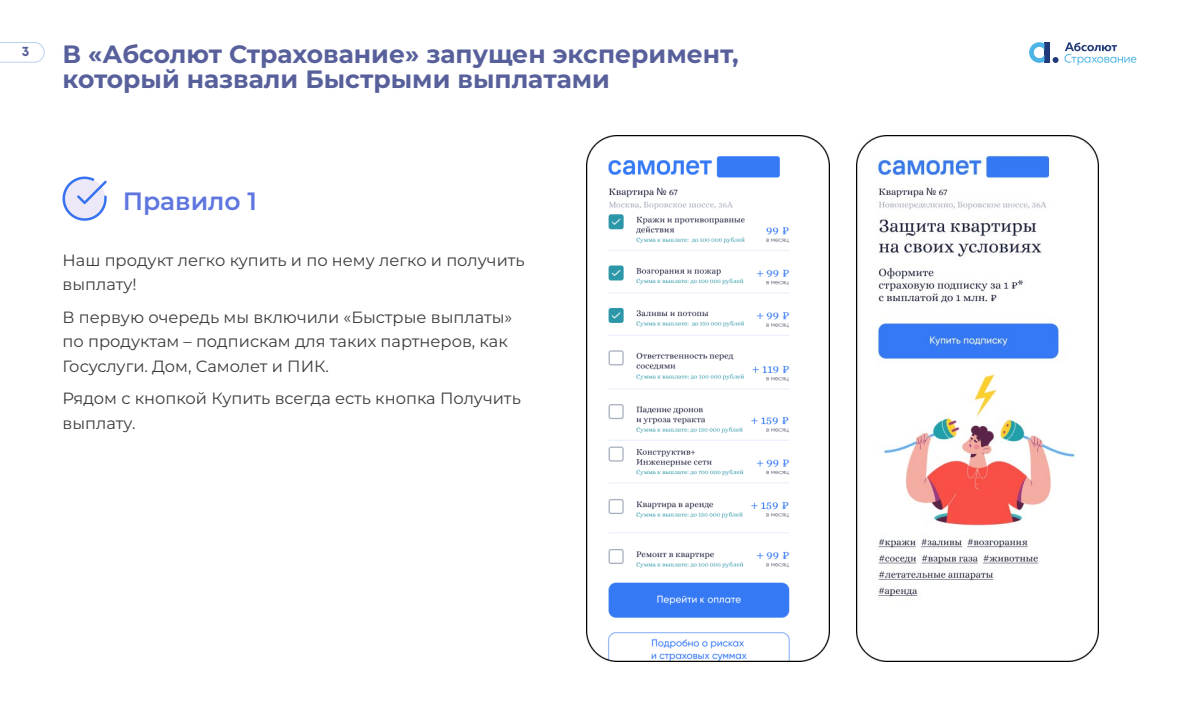
<style>
.page{position:relative;width:1198px;height:704px;background:#fff}
.page>*{position:absolute;margin:0;border:0;box-sizing:border-box;transform-origin:0 0}
.t1{font:700 25px/25px "Montserrat";color:#57609b}
.t2{font:600 25px "Montserrat";color:#5e76de}
.t3{font:16.25px/24.4px "Montserrat";color:#3c3c3b}
.t4{font:700 13.75px "Mont";color:#57609b}
</style>
<div class="page">
<svg style="left:0;top:42px;width:44px;height:20px"></svg>
<div style="left:1044px;top:42px;width:5px;height:21px;background:#213a7a"></div>
<svg style="left:1029px;top:42px;width:15px;height:21px"></svg>
<svg style="left:1052px;top:57px;width:6px;height:6px"></svg>
<svg style="left:1064px;top:42px;width:72px;height:23px"></svg>
<img style="left:586px;top:135px;width:243px;height:526px">
<img style="left:856px;top:135px;width:242px;height:526px">
<svg style="left:63px;top:176px;width:44px;height:45px"></svg>
<p class="t4" style="left:22px;top:42px;width:9px">3</p>
<h1 class="t1" style="left:62px;top:40px;width:678px">В «Абсолют Страхование» запущен эксперимент, который назвали Быстрыми выплатами</h1>
<h1 class="t2" style="left:123px;top:183px;width:136px">Правило 1</h1>
<p class="t3" style="left:62px;top:247px;width:464px">Наш продукт легко купить и по нему легко и получить выплату!</p>
<p class="t3" style="left:62px;top:304px;width:451px">В первую очередь мы включили «Быстрые выплаты» по продуктам – подпискам для таких партнеров, как<br>Госуслуги. Дом, Самолет и ПИК.</p>
<p class="t3" style="left:62px;top:385px;width:460px">Рядом с кнопкой Купить всегда есть кнопка Получить выплату.</p>
</div>
